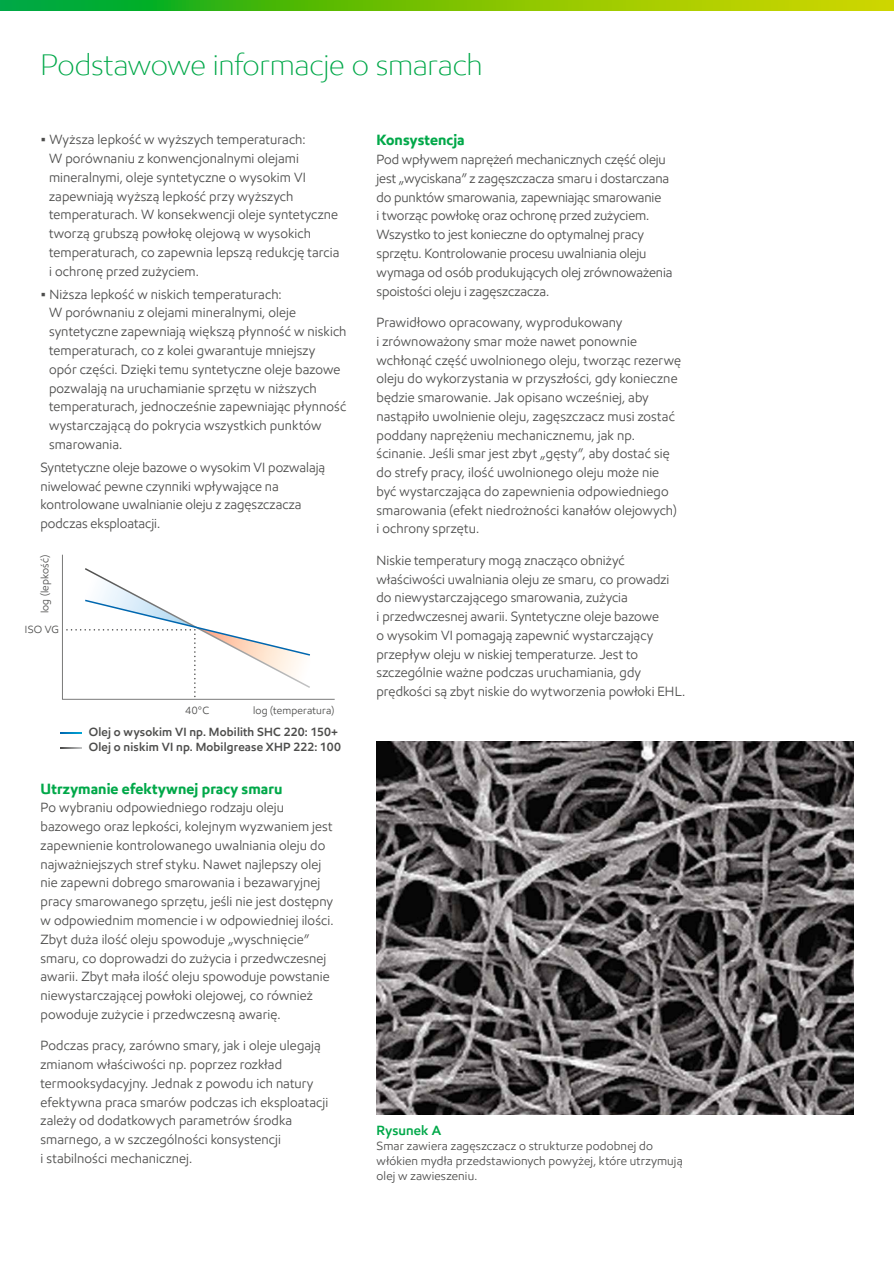
<style>
.page{position:relative;width:894px;height:1264px;background:#fff}
.page>*{position:absolute;margin:0;border:0;box-sizing:border-box;transform-origin:0 0}
.t1{font:300 30px "E Mprint";letter-spacing:-.01em;color:#00a849}
.t2{font:700 15px "E Mprint";letter-spacing:.005em;color:#00a849}
.t3{font:13.5px/18.8px "E Mprint";letter-spacing:.005em;color:#4d4d4c}
.t4{font:600 13.5px "E Mprint";letter-spacing:.01em;color:#00a849}
.t5{font:12px/15px "E Mprint";letter-spacing:.015em;color:#4d4d4c}
.t6{font:600 12px/15px "E Mprint";letter-spacing:.015em;color:#4d4d4c}
.t7{font:10.5px "E Mprint";letter-spacing:.02em;color:#4d4d4c}
</style>
<div class="page">
<svg style="left:0;top:0;width:893px;height:11px;background:#6dc00c"></svg>
<img style="left:376px;top:742px;width:477px;height:372px">
<svg style="left:61px;top:732px;width:20px;height:1px"></svg>
<svg style="left:61px;top:747px;width:20px;height:1px"></svg>
<svg style="left:62px;top:555px;width:272px;height:144px"></svg>
<h1 class="t1" style="left:40px;top:46px;width:443px">Podstawowe informacje o smarach</h1>
<p class="t3" style="left:49px;top:130px;width:292px;text-indent:-9px">• Wyższa lepkość w wyższych temperaturach:<br>W porównaniu z konwencjonalnymi olejami mineralnymi, oleje syntetyczne o wysokim VI zapewniają wyższą lepkość przy wyższych temperaturach. W konsekwencji oleje syntetyczne tworzą grubszą powłokę olejową w wysokich temperaturach, co zapewnia lepszą redukcję tarcia i ochronę przed zużyciem.</p>
<p class="t3" style="left:49px;top:285px;width:299px;text-indent:-9px">• Niższa lepkość w niskich temperaturach:<br>W porównaniu z olejami mineralnymi, oleje syntetyczne zapewniają większą płynność w niskich temperaturach, co z kolei gwarantuje mniejszy<br>opór części. Dzięki temu syntetyczne oleje bazowe pozwalają na uruchamianie sprzętu w niższych temperaturach, jednocześnie zapewniając płynność wystarczającą do pokrycia wszystkich punktów smarowania.</p>
<p class="t3" style="left:40px;top:458px;width:286px">Syntetyczne oleje bazowe o wysokim VI pozwalają niwelować pewne czynniki wpływające na kontrolowane uwalnianie oleju z zagęszczacza podczas eksploatacji.</p>
<p class="t7" style="left:38px;top:613px;width:60px;rotate:-90deg">log (lepkość)</p>
<p class="t7" style="left:25px;top:623px;width:35px">ISO VG</p>
<p class="t7" style="left:253px;top:704px;width:83px">log (temperatura)</p>
<p class="t6" style="left:89px;top:724px;width:254px">Olej o wysokim VI np. Mobilith SHC 220: 150+<br>Olej o niskim VI np. Mobilgrease XHP 222: 100</p>
<p class="t7" style="left:185px;top:704px;width:25px">40°C</p>
<p class="t2" style="left:40px;top:779px;width:243px">Utrzymanie efektywnej pracy smaru</p>
<p class="t3" style="left:40px;top:798px;width:294px">Po wybraniu odpowiedniego rodzaju oleju bazowego oraz lepkości, kolejnym wyzwaniem jest zapewnienie kontrolowanego uwalniania oleju do najważniejszych stref styku. Nawet najlepszy olej nie zapewni dobrego smarowania i bezawaryjnej pracy smarowanego sprzętu, jeśli nie jest dostępny w odpowiednim momencie i w odpowiedniej ilości.<br>Zbyt duża ilość oleju spowoduje „wyschnięcie” smaru, co doprowadzi do zużycia i przedwczesnej awarii. Zbyt mała ilość oleju spowoduje powstanie niewystarczającej powłoki olejowej, co również powoduje zużycie i przedwczesną awarię.</p>
<p class="t3" style="left:40px;top:1036px;width:289px">Podczas pracy, zarówno smary, jak i oleje ulegają zmianom właściwości np. poprzez rozkład termooksydacyjny. Jednak z powodu ich natury efektywna praca smarów podczas ich eksploatacji zależy od dodatkowych parametrów środka smarnego, a w szczególności konsystencji<br>i stabilności mechanicznej.</p>
<p class="t2" style="left:376px;top:131px;width:90px">Konsystencja</p>
<p class="t3" style="left:376px;top:150px;width:297px">Pod wpływem naprężeń mechanicznych część oleju jest „wyciskana” z zagęszczacza smaru i dostarczana do punktów smarowania, zapewniając smarowanie<br>i tworząc powłokę oraz ochronę przed zużyciem.<br>Wszystko to jest konieczne do optymalnej pracy sprzętu. Kontrolowanie procesu uwalniania oleju wymaga od osób produkujących olej zrównoważenia spoistości oleju i zagęszczacza.</p>
<p class="t3" style="left:376px;top:313px;width:306px">Prawidłowo opracowany, wyprodukowany<br>i zrównoważony smar może nawet ponownie wchłonąć część uwolnionego oleju, tworząc rezerwę oleju do wykorzystania w przyszłości, gdy konieczne będzie smarowanie. Jak opisano wcześniej, aby nastąpiło uwolnienie oleju, zagęszczacz musi zostać poddany naprężeniu mechanicznemu, jak np. ścinanie. Jeśli smar jest zbyt „gęsty”, aby dostać się do strefy pracy, ilość uwolnionego oleju może nie być wystarczająca do zapewnienia odpowiedniego smarowania (efekt niedrożności kanałów olejowych) i ochrony sprzętu.</p>
<p class="t3" style="left:376px;top:551px;width:310px">Niskie temperatury mogą znacząco obniżyć właściwości uwalniania oleju ze smaru, co prowadzi do niewystarczającego smarowania, zużycia<br>i przedwczesnej awarii. Syntetyczne oleje bazowe<br>o wysokim VI pomagają zapewnić wystarczający przepływ oleju w niskiej temperaturze. Jest to szczególnie ważne podczas uruchamiania, gdy prędkości są zbyt niskie do wytworzenia powłoki EHL.</p>
<p class="t4" style="left:376px;top:1121px;width:66px">Rysunek A</p>
<p class="t5" style="left:376px;top:1138px;width:307px">Smar zawiera zagęszczacz o strukturze podobnej do włókien mydła przedstawionych powyżej, które utrzymują olej w zawieszeniu.</p>
</div>
